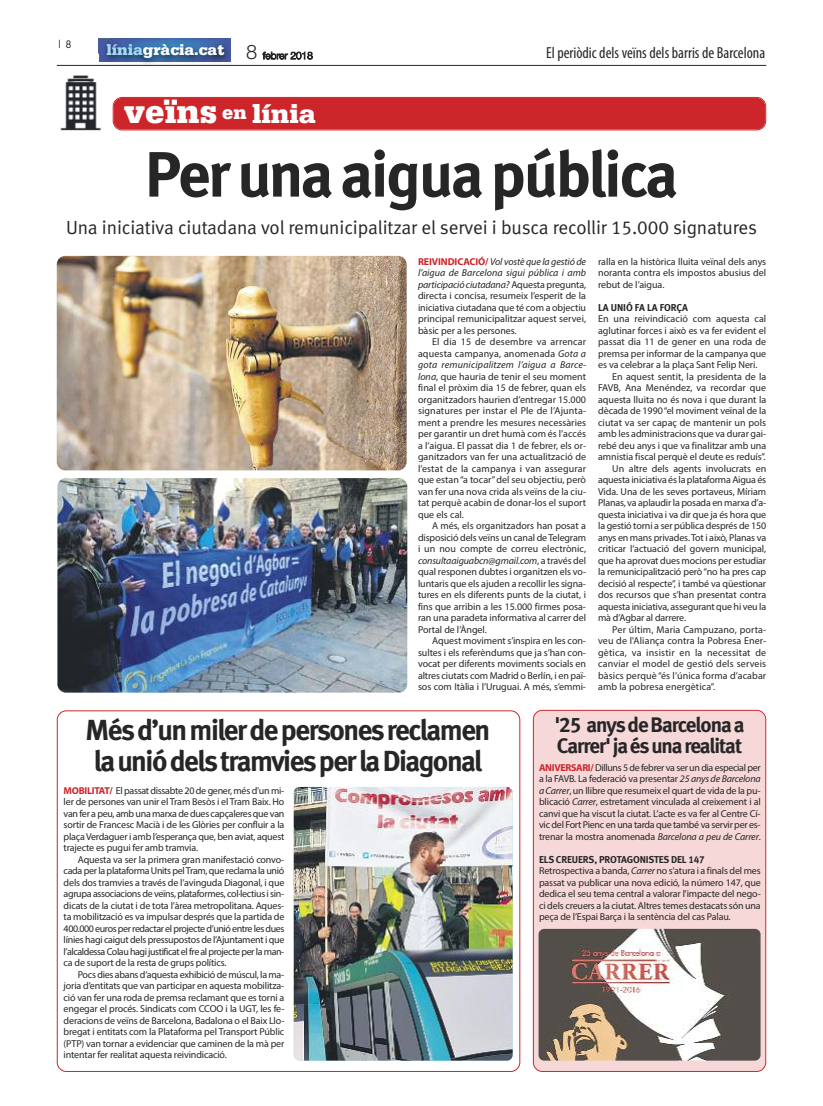
<style>
.page{position:relative;width:823px;height:1106px;background:#fff}
.page>*{position:absolute;margin:0;border:0;box-sizing:border-box;transform-origin:0 0}
.t1{font:700 64px "Seat Meta";letter-spacing:-.035em;color:#272627}
.t2{font:900 35px "Serifa";color:#fff}
.t3{font:700 29px/31px "Seat Meta";letter-spacing:-.05em;color:#272627}
.t4{font:700 21px/21px "Seat Meta";letter-spacing:-.045em;color:#272627}
.t5{font:19px "Seat Meta Normal";letter-spacing:-.005em;color:#272627}
.t6{font:condensed 16px "Myriad Pro";color:#272627}
.t7{font:900 16px "Serifa";color:#fff}
.t8{font:10px/11.5px "Myriad Pro";letter-spacing:-.005em;color:#272627;text-align:justify}
.t9{font:10px "Myriad Pro";letter-spacing:.015em;color:#272627}
.t10{font:700 10px "Seat Meta";letter-spacing:-.015em;color:#272627}
.t11{font:10px "Myriad Pro";letter-spacing:.02em;color:#272627}
.t12{font:10px "Futura";color:#272627}
.s1{color:#a7d8f7}
.s2{font-family:"Helvetica Neue";font-weight:300;font-size:20px;color:#272627}
.s3{font-size:20px}
.s4{font-size:28px}
.s5{font-weight:700;color:#cc262b}
.s6{font-style:italic}
</style>
<div class="page">
<img style="left:95px;top:38px;width:146px;height:27px">
<img style="left:99px;top:38px;width:131px;height:24px">
<hr style="left:57px;top:65px;width:708px;height:1px;background:#23262b">
<img style="left:60px;top:75px;width:53px;height:56px">
<div style="left:113px;top:97px;width:652px;height:33px;background:#cc262b"></div>
<svg style="left:57px;top:710px;width:463px;height:361px"></svg>
<img style="left:293px;top:787px;width:219px;height:273px;border-radius:6px">
<img style="left:57px;top:256px;width:349px;height:214px;border-radius:9px">
<div style="left:532px;top:710px;width:233px;height:361px;background:#f6d8d9"></div>
<img style="left:538px;top:928px;width:222px;height:132px;border-radius:6px">
<img style="left:57px;top:478px;width:350px;height:214px;border-radius:9px">
<p class="t12" style="left:57px;top:40px;width:16px">| 8</p>
<h3 class="t7" style="left:106px;top:44px;width:208px"><span class="s1">línia</span>gràcia.cat <span class="s2">8</span> <sub>febrer</sub> <sub>2018</sub></h3>
<h3 class="t6" style="left:546px;top:47px;width:220px">El periòdic dels veïns dels barris de Barcelona</h3>
<h2 class="t2" style="left:124px;top:100px;width:193px">veïns <span class="s3">en</span> <span class="s4">línia</span></h2>
<h1 class="t1" style="left:145px;top:150px;width:534px">Perunaaiguapública</h1>
<h3 class="t5" style="left:66px;top:220px;width:692px">Una iniciativa ciutadana vol remunicipalitzar el servei i busca recollir 15.000 signatures</h3>
<p class="t8" style="left:418px;top:256px;width:169px"><span class="s5">REIVINDICACIÓ/</span> <span class="s6">Vol vostè que la gestió de l’aigua de Barcelona sigui pública i amb participació ciutadana?</span> Aquesta pregunta, directa i concisa, resumeix l’esperit de la iniciativa ciutadana que té com a objectiu principal remunicipalitzar aquest servei, bàsic per a les persones.</p>
<p class="t8" style="left:418px;top:337px;width:170px;text-indent:14px">El dia 15 de desembre va arrencar aquesta campanya, anomenada <span class="s6">Gota a gota remunicipalitzem l’aigua a Barce&shy;lona</span>, que hauria de tenir el seu moment final el pròxim dia 15 de febrer, quan els organitzadors haurien d’entregar 15.000 signatures per instar el Ple de l’Ajunta&shy;ment a prendre les mesures necessàries per garantir un dret humà com és l’accés a l’aigua. El passat dia 1 de febrer, els or&shy;ganitzadors van fer una actualització de l’estat de la campanya i van assegurar que estan“a tocar”del seu objectiu, però van fer una nova crida als veïns de la ciu&shy;tat perquè acabin de donar-los el suport que els cal.</p>
<p class="t8" style="left:418px;top:521px;width:170px;text-indent:14px">A més, els organitzadors han posat a disposició dels veïns un canal deTelegram i un nou compte de correu electrònic, <span class="s6">consultaaiguabcn@gmail.com</span>, a través del qual responen dubtes i organitzen els vo&shy;luntaris que els ajuden a recollir les signa&shy;tures en els diferents punts de la ciutat, i fins que arribin a les 15.000 firmes posa&shy;ran una paradeta informativa al carrer del Portal de l’Àngel.</p>
<p class="t8" style="left:418px;top:636px;width:169px;text-indent:14px">Aquest moviment s’inspira en les con&shy;sultes i els referèndums que ja s’han con&shy;vocat per diferents moviments socials en altres ciutats com Madrid o Berlín, i en paï&shy;sos com Itàlia i l’Uruguai. A més, s’emmi-</p>
<p class="t8" style="left:597px;top:256px;width:169px">ralla en la històrica lluita veïnal dels anys noranta contra els impostos abusius del rebut de l’aigua.</p>
<p class="t10" style="left:597px;top:303px;width:91px">LA UNIÓ FA LA FORÇA</p>
<p class="t8" style="left:597px;top:314px;width:169px">En una reivindicació com aquesta cal</p>
<p class="t8" style="left:597px;top:325px;width:169px">aglutinar forces i això es va fer evident el</p>
<p class="t8" style="left:597px;top:337px;width:169px">passat dia 11 de gener en una roda de</p>
<p class="t8" style="left:597px;top:348px;width:169px">premsa per informar de la campanya que</p>
<p class="t8" style="left:597px;top:360px;width:161px">es va celebrar a la plaça Sant Felip Neri.</p>
<p class="t8" style="left:612px;top:371px;width:155px">En aquest sentit, la presidenta de la</p>
<p class="t8" style="left:597px;top:383px;width:169px">FAVB, Ana Menéndez, va recordar que</p>
<p class="t8" style="left:597px;top:394px;width:169px">aquesta lluita no és nova i que durant la</p>
<p class="t8" style="left:597px;top:406px;width:169px">dècada de 1990“el moviment veïnal de la</p>
<p class="t8" style="left:597px;top:417px;width:169px">ciutat va ser capaç de mantenir un pols</p>
<p class="t8" style="left:597px;top:429px;width:169px">amb les administracions que va durar gai-</p>
<p class="t8" style="left:597px;top:440px;width:169px">rebé deu anys i que va finalitzar amb una</p>
<p class="t8" style="left:597px;top:452px;width:169px">amnistia fiscal perquè el deute es reduís”.</p>
<p class="t8" style="left:612px;top:463px;width:155px">Un altre dels agents involucrats en</p>
<p class="t8" style="left:597px;top:475px;width:169px">aquesta iniciativa és la plataforma Aigua és</p>
<p class="t8" style="left:597px;top:486px;width:169px">Vida. Una de les seves portaveus, Míriam</p>
<p class="t8" style="left:597px;top:498px;width:169px">Planas, va aplaudir la posada en marxa d’a-</p>
<p class="t8" style="left:597px;top:509px;width:169px">questa iniciativa i va dir que ja és hora que</p>
<p class="t8" style="left:597px;top:521px;width:169px">la gestió torni a ser pública després de 150</p>
<p class="t8" style="left:597px;top:532px;width:169px">anys en mans privades.Tot i això, Planas va</p>
<p class="t8" style="left:597px;top:544px;width:169px">criticar l’actuació del govern municipal,</p>
<p class="t8" style="left:597px;top:555px;width:169px">que ha aprovat dues mocions per estudiar</p>
<p class="t8" style="left:597px;top:567px;width:169px">la remunicipalització però“no ha pres cap</p>
<p class="t8" style="left:597px;top:578px;width:169px">decisió al respecte”, i també va qüestionar</p>
<p class="t8" style="left:597px;top:590px;width:169px">dos recursos que s’han presentat contra</p>
<p class="t8" style="left:597px;top:601px;width:169px">aquesta iniciativa, assegurant que hi veu la</p>
<p class="t8" style="left:597px;top:613px;width:89px">mà d’Agbar al darrere.</p>
<p class="t9" style="left:612px;top:625px;width:155px">Per últim, Maria Campuzano, porta-</p>
<p class="t8" style="left:597px;top:636px;width:169px">veu de l'Aliança contra la Pobresa Ener-</p>
<p class="t11" style="left:597px;top:648px;width:169px">gètica, va insistir en la necessitat de</p>
<p class="t9" style="left:597px;top:660px;width:169px">canviar el model de gestió dels serveis</p>
<p class="t8" style="left:597px;top:670px;width:169px">bàsics perquè “és l’única forma d’acabar</p>
<p class="t8" style="left:597px;top:682px;width:118px">amb la pobresa energètica”.</p>
<h3 class="t3" style="left:86px;top:717px;width:406px">Mésd’unmilerdepersonesreclamen launiódelstramviesperlaDiagonal</h3>
<p class="t8" style="left:64px;top:785px;width:222px"><span class="s5">MOBILITAT/</span> El passat dissabte 20 de gener, més d’un mi&shy;ler de persones van unir el Tram Besòs i el Tram Baix. Ho van fer a peu, amb una marxa de dues capçaleres que van sortir de Francesc Macià i de les Glòries per confluir a la plaçaVerdaguer i amb l’esperança que, ben aviat, aquest trajecte es pugui fer amb tramvia.</p>
<p class="t8" style="left:64px;top:854px;width:222px;text-indent:14px">Aquesta va ser la primera gran manifestació convo&shy;cada per la plataforma Units pelTram, que reclama la unió dels dos tramvies a través de l’avinguda Diagonal, i que agrupa associacions de veïns, plataformes, col·lectius i sin&shy;dicats de la ciutat i de tota l’àrea metropolitana. Aques&shy;ta mobilització es va impulsar després que la partida de 400.000 euros per redactar el projecte d’unió entre les dues línies hagi caigut dels pressupostos de l’Ajuntament i que l’alcaldessa Colau hagi justificat el fre al projecte per la man&shy;ca de suport de la resta de grups polítics.</p>
<p class="t8" style="left:64px;top:969px;width:222px;text-indent:14px">Pocs dies abans d’aquesta exhibició de múscul, la ma&shy;joria d’entitats que van participar en aquesta mobilitza&shy;ció van fer una roda de premsa reclamant que es torni a engegar el procés. Sindicats com CCOO i la UGT, les fe&shy;deracions de veïns de Barcelona, Badalona o el Baix Llo&shy;bregat i entitats com la Plataforma pel Transport Públic (PTP) van tornar a evidenciar que caminen de la mà per intentar fer realitat aquesta reivindicació.</p>
<h3 class="t4" style="left:554px;top:716px;width:191px">'25 anysdeBarcelonaa<br>Carrer'jaésunarealitat</h3>
<p class="t8" style="left:538px;top:762px;width:223px"><span class="s5">ANIVERSARI/</span> Dilluns 5 de febrer va ser un dia especial per a la FAVB. La federació va presentar <span class="s6">25 anys de Barcelona aCarrer</span>, un llibre que resumeix el quart de vida de la pu&shy;blicació <span class="s6">Carrer</span>, estretament vinculada al creixement i al canvi que ha viscut la ciutat. L’acte es va fer al Centre Cí&shy;vic del Fort Pienc en una tarda que també va servir per es&shy;trenar la mostra anomenada <span class="s6">Barcelona a peu de Carrer</span>.</p>
<p class="t10" style="left:538px;top:855px;width:167px">ELS CREUERS, PROTAGONISTES DEL 147</p>
<p class="t8" style="left:538px;top:866px;width:223px">Retrospectiva a banda, <span class="s6">Carrer</span> no s’atura i a finals del mes passat va publicar una nova edició, la número 147, que dedica el seu tema central a valorar l'impacte del nego&shy;ci dels creuers a la ciutat. Altres temes destacats són una peça de l’Espai Barça i la sentència del cas Palau.</p>
</div>
